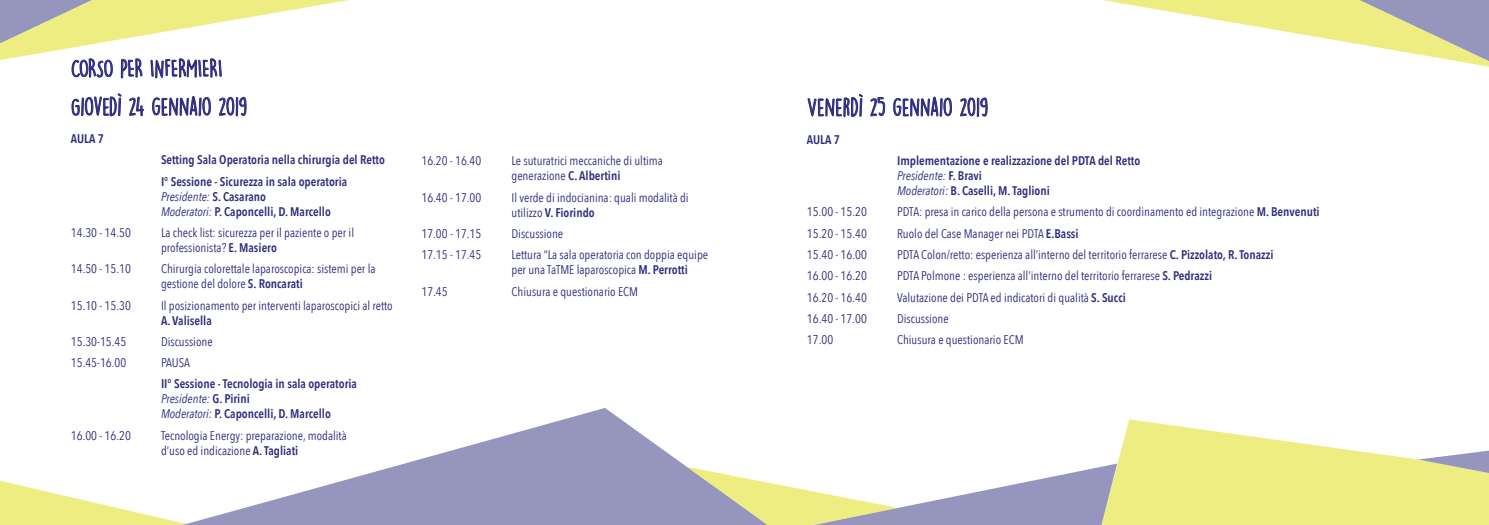
<style>
.page{position:relative;width:1489px;height:525px;background:#fff}
.page>*{position:absolute;margin:0;border:0;box-sizing:border-box;transform-origin:0 0}
.t1{font:22.5px/37.9px "DK Lemon Yellow Sun";color:#2e2c7e}
.t2{font:12.5px/15px "Avenir Next Condensed";color:#2e2c7e}
.t3{font:600 12.5px/15px "Avenir Next Condensed";color:#2e2c7e}
.s1{font-weight:400;font-style:italic}
.s2{font-weight:600}
</style>
<div class="page">
<svg style="left:0;top:480px;width:96px;height:44px"></svg>
<svg style="left:1103px;top:0;width:385px;height:67px"></svg>
<svg style="left:96px;top:408px;width:590px;height:116px"></svg>
<svg style="left:1117px;top:419px;width:300px;height:105px;fill:#eeed81"></svg>
<svg style="left:1417px;top:450px;width:71px;height:74px;background:#e2e192"></svg>
<svg style="left:0;top:0;width:349px;height:117px"></svg>
<svg style="left:807px;top:94px;width:55px;height:23px"></svg>
<svg style="left:870px;top:97px;width:16px;height:20px"></svg>
<svg style="left:893px;top:96px;width:59px;height:21px"></svg>
<svg style="left:960px;top:97px;width:27px;height:20px"></svg>
<svg style="left:686px;top:463px;width:431px;height:61px"></svg>
<h1 class="t1" style="left:71px;top:49px;width:178px">CORSO PER INFERMIERI<br>GIOVEDÌ 24 GENNAIO 2019</h1>
<p class="t3" style="left:71px;top:131px;width:34px">AULA 7</p>
<p class="t3" style="left:161px;top:149px;width:225px;line-height:21.2px">Setting Sala Operatoria nella chirurgia del Retto<br>I° Sessione - Sicurezza in sala operatoria</p>
<p class="t3" style="left:161px;top:188px;width:171px"><span class="s1">Presidente:</span> S. Casarano<br><span class="s1">Moderatori:</span> P. Caponcelli, D. Marcello</p>
<p class="t2" style="left:71px;top:224px;width:61px">14.30 - 14.50</p>
<p class="t2" style="left:161px;top:224px;width:195px">La check list: sicurezza per il paziente o per il professionista? <span class="s2">E. Masiero</span></p>
<p class="t2" style="left:71px;top:261px;width:61px">14.50 - 15.10</p>
<p class="t2" style="left:161px;top:261px;width:216px">Chirurgia colorettale laparoscopica: sistemi per la gestione del dolore <span class="s2">S. Roncarati</span></p>
<p class="t2" style="left:71px;top:297px;width:61px">15.10 - 15.30</p>
<p class="t2" style="left:161px;top:297px;width:233px">Il posizionamento per interventi laparoscopici al retto</p>
<p class="t3" style="left:161px;top:312px;width:52px">A. Valisella</p>
<p class="t2" style="left:71px;top:333px;width:57px">15.30-15.45</p>
<p class="t2" style="left:161px;top:333px;width:53px">Discussione</p>
<p class="t2" style="left:71px;top:354px;width:57px">15.45-16.00</p>
<p class="t2" style="left:161px;top:354px;width:30px">PAUSA</p>
<p class="t3" style="left:161px;top:376px;width:197px">II° Sessione - Tecnologia in sala operatoria<br><span class="s1">Presidente:</span> G. Pirini<br><span class="s1">Moderatori:</span> P. Caponcelli, D. Marcello</p>
<p class="t2" style="left:71px;top:427px;width:61px">16.00 - 16.20</p>
<p class="t2" style="left:161px;top:427px;width:187px">Tecnologia Energy: preparazione, modalità d’uso ed indicazione <span class="s2">A. Tagliati</span></p>
<p class="t2" style="left:421px;top:153px;width:61px">16.20 - 16.40</p>
<p class="t2" style="left:511px;top:153px;width:153px">Le suturatrici meccaniche di ultima generazione <span class="s2">C. Albertini</span></p>
<p class="t2" style="left:421px;top:189px;width:61px">16.40 - 17.00</p>
<p class="t2" style="left:511px;top:189px;width:179px">Il verde di indocianina: quali modalità di utilizzo <span class="s2">V. Fiorindo</span></p>
<p class="t2" style="left:421px;top:225px;width:61px">17.00 - 17.15</p>
<p class="t2" style="left:511px;top:225px;width:53px">Discussione</p>
<p class="t2" style="left:421px;top:247px;width:61px">17.15 - 17.45</p>
<p class="t2" style="left:511px;top:247px;width:198px">Lettura “La sala operatoria con doppia equipe per una TaTME laparoscopica <span class="s2">M. Perrotti</span></p>
<p class="t2" style="left:421px;top:283px;width:28px">17.45</p>
<p class="t2" style="left:511px;top:283px;width:128px">Chiusura e questionario ECM</p>
<h1 class="t1" style="left:807px;top:88px;width:183px">VENERDÌ 25 GENNAIO 2019</h1>
<p class="t3" style="left:807px;top:132px;width:34px">AULA 7</p>
<p class="t3" style="left:897px;top:153px;width:245px">Implementazione e realizzazione del PDTA del Retto<br><span class="s1">Presidente:</span> F. Bravi<br><span class="s1">Moderatori:</span> B. Caselli, M. Taglioni</p>
<p class="t2" style="left:807px;top:204px;width:61px">15.00 - 15.20</p>
<p class="t2" style="left:897px;top:204px;width:424px">PDTA: presa in carico della persona e strumento di coordinamento ed integrazione <span class="s2">M. Benvenuti</span></p>
<p class="t2" style="left:807px;top:225px;width:61px">15.20 - 15.40</p>
<p class="t2" style="left:897px;top:225px;width:183px">Ruolo del Case Manager nei PDTA <span class="s2">E.Bassi</span></p>
<p class="t2" style="left:807px;top:246px;width:61px">15.40 - 16.00</p>
<p class="t2" style="left:897px;top:246px;width:378px">PDTA Colon/retto: esperienza all’interno del territorio ferrarese <span class="s2">C. Pizzolato, R. Tonazzi</span></p>
<p class="t2" style="left:807px;top:268px;width:61px">16.00 - 16.20</p>
<p class="t2" style="left:897px;top:268px;width:316px">PDTA Polmone : esperienza all’interno del territorio ferrarese <span class="s2">S. Pedrazzi</span></p>
<p class="t2" style="left:807px;top:289px;width:61px">16.20 - 16.40</p>
<p class="t2" style="left:897px;top:289px;width:230px">Valutazione dei PDTA ed indicatori di qualità <span class="s2">S. Succi</span></p>
<p class="t2" style="left:807px;top:310px;width:61px">16.40 - 17.00</p>
<p class="t2" style="left:897px;top:310px;width:53px">Discussione</p>
<p class="t2" style="left:807px;top:331px;width:28px">17.00</p>
<p class="t2" style="left:897px;top:331px;width:128px">Chiusura e questionario ECM</p>
</div>
